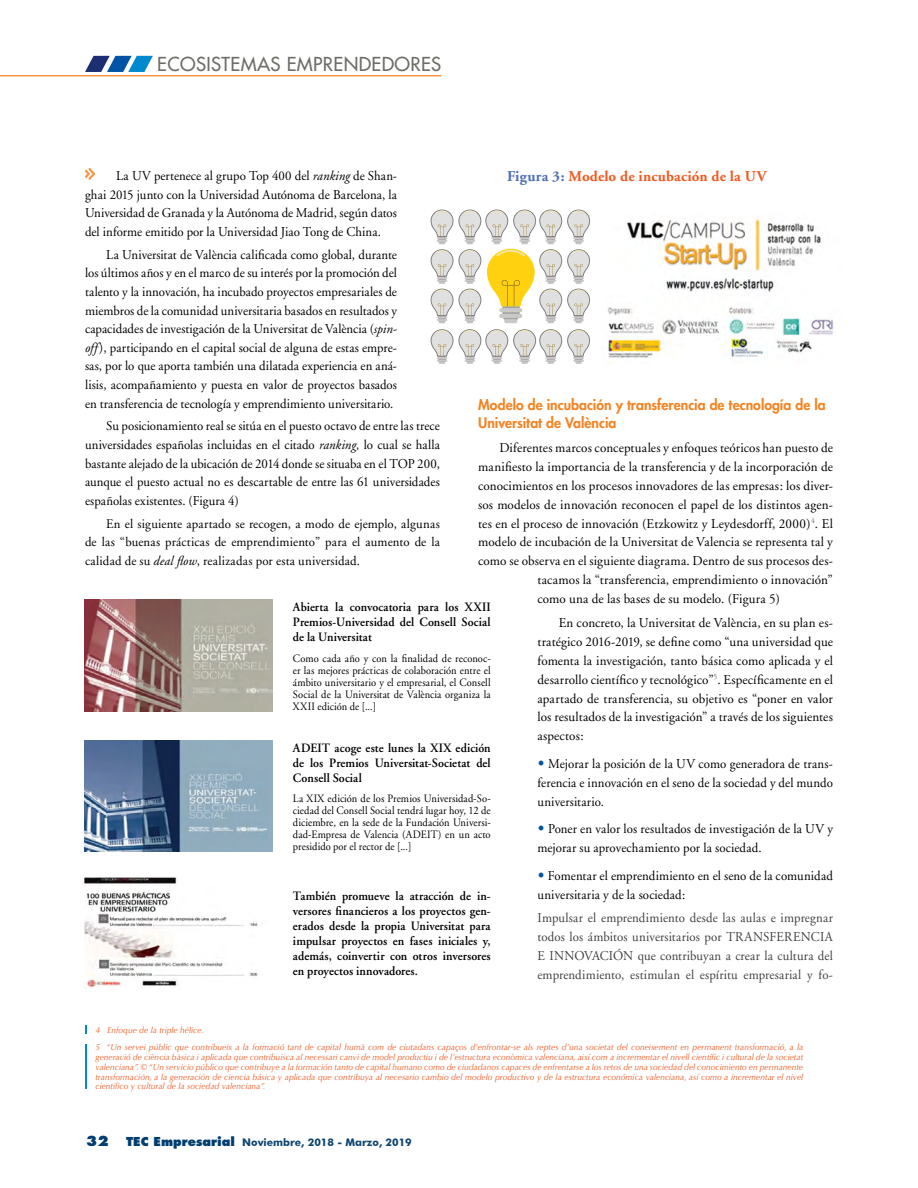
<style>
.page{position:relative;width:918px;height:1188px;background:#fff}
.page>*{position:absolute;margin:0;border:0;box-sizing:border-box;transform-origin:0 0}
.t1{font:18.75px "Futura";letter-spacing:.02em;color:#6d6e67}
.t2{font:700 15px "Adobe Garamond";letter-spacing:.005em;color:#f15a22}
.t3{font:800 14.25px/18.6px "Futura";letter-spacing:.005em;color:#f58220}
.t4{font:13.5px/18.6px "Adobe Garamond";letter-spacing:.005em;color:#000;text-align:justify;scale:.95 1}
.t5{font:13.5px/18.9px "Adobe Garamond";letter-spacing:.005em;color:#000;text-align:justify}
.t6{font:13.5px/18.9px "Adobe Garamond";letter-spacing:.01em;color:#414042;text-align:justify;scale:.95 1}
.t7{font:800 13.5px "Futura";color:#003d71}
.t8{font:13.2px/18.6px "Adobe Garamond";letter-spacing:.015em;color:#000;text-align:justify}
.t9{font:600 12.75px/15px "Adobe Garamond";letter-spacing:.005em;color:#000;text-align:justify;scale:.95 1}
.t10{font:11.25px/12px "Adobe Garamond";letter-spacing:.005em;color:#000;text-align:justify;scale:.93 1}
.t11{font:700 10.5px "Futura BT";color:#0d4570}
.t12{font:italic 8.7px/9.8px "Optima";letter-spacing:.005em;color:#f15a22;scale:.96 1}
.s1{font-style:italic}
.s2{color:#4f70b7}
.s3{font-family:"Futura";font-size:13.2px;color:#0054a6}
.s4{font-family:"Futura";font-weight:800;font-size:12px;color:#003d71}
</style>
<div class="page">
<hr style="left:0;top:75px;width:441px;height:1px;background:#f58220">
<svg style="left:85px;top:56px;width:68px;height:16px"></svg>
<svg style="left:85px;top:168px;width:10px;height:12px"></svg>
<svg style="left:568px;top:250px;width:22px;height:73px"></svg>
<svg style="left:568px;top:330px;width:22px;height:34px"></svg>
<svg style="left:568px;top:210px;width:22px;height:34px"></svg>
<svg style="left:431px;top:250px;width:22px;height:73px"></svg>
<svg style="left:431px;top:330px;width:22px;height:34px"></svg>
<svg style="left:431px;top:210px;width:22px;height:34px"></svg>
<svg style="left:459px;top:330px;width:49px;height:34px"></svg>
<svg style="left:514px;top:330px;width:48px;height:34px"></svg>
<svg style="left:459px;top:210px;width:103px;height:113px"></svg>
<img style="left:607px;top:216px;width:227px;height:147px">
<svg style="left:85px;top:1025px;width:2px;height:9px"></svg>
<hr style="left:85px;top:1044px;width:2px;height:45px;background:#0089cf">
<img style="left:85px;top:600px;width:188px;height:111px">
<img style="left:85px;top:740px;width:188px;height:111px">
<img style="left:85px;top:877px;width:173px;height:111px">
<h1 class="t1" style="left:157px;top:52px;width:286px">ECOSISTEMAS EMPRENDEDORES</h1>
<p class="t4" style="left:85px;top:167px;width:330px;text-indent:31px">La UV pertenece al grupo Top 400 del <span class="s1">ranking</span> de Shan&shy;ghai 2015 junto con la Universidad Autónoma de Barcelona, la Universidad de Granada y la Autónoma de Madrid, según datos del informe emitido por la Universidad Jiao Tong de China.</p>
<p class="t4" style="left:85px;top:246px;width:330px;text-indent:21px">La Universitat de València calificada como global, durante los últimos años y en el marco de su interés por la promoción del talento y la innovación, ha incubado proyectos empresariales de miembros de la comunidad universitaria basados en resultados y capacidades de investigación de la Universitat de València (<span class="s1">spin&shy;off</span>), participando en el capital social de alguna de estas empre&shy;sas, por lo que aporta también una dilatada experiencia en aná&shy;lisis, acompañamiento y puesta en valor de proyectos basados en transferencia de tecnología y emprendimiento universitario.</p>
<p class="t4" style="left:85px;top:417px;width:375px;text-indent:21px">Su posicionamiento real se sitúa en el puesto octavo de entre las trece universidades españolas incluidas en el citado <span class="s1">ranking,</span> lo cual se halla bastante alejado de la ubicación de 2014 donde se situaba en el TOP 200, aunque el puesto actual no es descartable de entre las 61 universidades españolas existentes. (Figura 4)</p>
<p class="t8" style="left:85px;top:515px;width:356px;text-indent:21px">En el siguiente apartado se recogen, a modo de ejemplo, algunas de las “buenas prácticas de emprendimiento” para el aumento de la calidad de su <span class="s1">deal flow</span>, realizadas por esta universidad.</p>
<p class="t2" style="left:507px;top:168px;width:261px"><span class="s2">Figura 3:</span> Modelo de incubación de la UV</p>
<p class="t3" style="left:478px;top:395px;width:349px">Modelo de incubación y transferencia de tecnología de la<br>Universitat de València</p>
<p class="t5" style="left:499px;top:438px;width:335px">Diferentes marcos conceptuales y enfoques teóricos han puesto de</p>
<p class="t5" style="left:478px;top:457px;width:356px">manifiesto la importancia de la transferencia y de la incorporación de</p>
<p class="t5" style="left:478px;top:476px;width:356px">conocimientos en los procesos innovadores de las empresas: los diver-</p>
<p class="t5" style="left:478px;top:495px;width:356px">sos modelos de innovación reconocen el papel de los distintos agen-</p>
<p class="t5" style="left:478px;top:514px;width:356px">tes en el proceso de innovación (Etzkowitz y Leydesdorff, 2000)<sup>4</sup>. El</p>
<p class="t5" style="left:478px;top:533px;width:356px">modelo de incubación de la Universitat de Valencia se representa tal y</p>
<p class="t5" style="left:478px;top:552px;width:356px">como se observa en el siguiente diagrama. Dentro de sus procesos des-</p>
<p class="t5" style="left:537px;top:571px;width:297px">tacamos la “transferencia, emprendimiento o innovación”</p>
<p class="t5" style="left:537px;top:590px;width:244px">como una de las bases de su modelo. (Figura 5)</p>
<p class="t5" style="left:537px;top:613px;width:297px;text-indent:21px">En concreto, la Universitat de València, en su plan es&shy;tratégico 2016-2019, se define como “una universidad que fomenta la investigación, tanto básica como aplicada y el desarrollo científico y tecnológico”<sup>5</sup>. Específicamente en el apartado de transferencia, su objetivo es “poner en valor los resultados de la investigación” a través de los siguientes aspectos:</p>
<p class="t4" style="left:537px;top:755px;width:313px"><span class="s3">•</span> Mejorar la posición de la UV como generadora de trans&shy;ferencia e innovación en el seno de la sociedad y del mundo universitario.</p>
<p class="t4" style="left:537px;top:820px;width:313px"><span class="s3">•</span> Poner en valor los resultados de investigación de la UV y mejorar su aprovechamiento por la sociedad.</p>
<p class="t4" style="left:537px;top:866px;width:313px"><span class="s3">•</span> Fomentar el emprendimiento en el seno de la comunidad universitaria y de la sociedad:</p>
<p class="t6" style="left:537px;top:909px;width:313px">Impulsar el emprendimiento desde las aulas e impregnar todos los ámbitos universitarios por TRANSFERENCIA E INNOVACIÓN que contribuyan a crear la cultura del emprendimiento, estimulan el espíritu empresarial y fo-</p>
<p class="t9" style="left:293px;top:600px;width:210px">Abierta la convocatoria para los XXII Premios-Universidad del Consell Social de la Universitat</p>
<p class="t10" style="left:293px;top:652px;width:214px">Como cada año y con la finalidad de reconoc&shy;er las mejores prácticas de colaboración entre el ámbito universitario y el empresarial, el Consell Social de la Universitat de València organiza la XXII edición de [...]</p>
<p class="t9" style="left:293px;top:740px;width:210px">ADEIT acoge este lunes la XIX edición de los Premios Universitat-Societat del Consell Social</p>
<p class="t10" style="left:293px;top:793px;width:214px">La XIX edición de los Premios Universidad-So&shy;ciedad del Consell Social tendrá lugar hoy, 12 de diciembre, en la sede de la Fundación Universi&shy;dad-Empresa de Valencia (ADEIT) en un acto presidido por el rector de [...]</p>
<p class="t9" style="left:293px;top:889px;width:210px">También promueve la atracción de in&shy;versores financieros a los proyectos gen&shy;erados desde la propia Universitat para impulsar proyectos en fases iniciales y, además, coinvertir con otros inversores en proyectos innovadores.</p>
<p class="t12" style="left:95px;top:1021px;width:739px;line-height:17.5px">4 Enfoque de la triple hélice.<br>5 “Un servei públic que contribueix a la formació tant de capital humà com de ciutadans capaços d’enfrontar-se als reptes d’una societat del coneixement en permanent transformació, a la</p>
<p class="t12" style="left:95px;top:1052px;width:739px;text-align:justify">generació de ciència bàsica i aplicada que contribuisca al necessari canvi de model productiu i de l’estructura econòmica valenciana, així com a incrementar el nivell científic i cultural de la societat valenciana”. © “Un servicio público que contribuye a la formación tanto de capital humano como de ciudadanos capaces de enfrentarse a los retos de una sociedad del conocimiento en permanente transformación, a la generación de ciencia básica y aplicada que contribuya al necesario cambio del modelo productivo y de la estructura económica valenciana, así como a incrementar el nivel científico y cultural de la sociedad valenciana”.</p>
<p class="t7" style="left:86px;top:1132px;width:24px">32</p>
<p class="t11" style="left:126px;top:1136px;width:287px"><span class="s4">TEC Empresarial</span> Noviembre, 2018 - Marzo, 2019</p>
</div>
